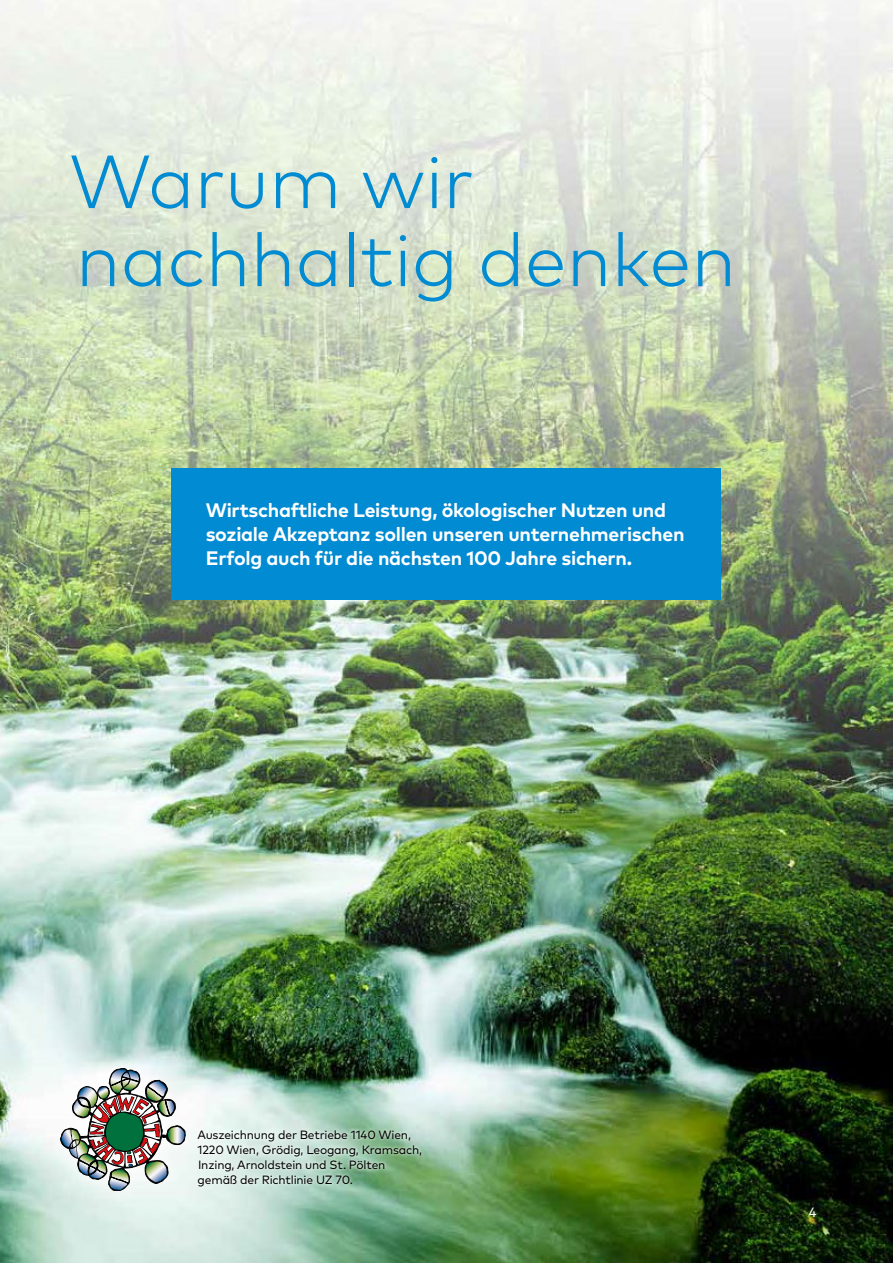
<style>
.page{position:relative;width:893px;height:1263px;background:#fff}
.page>*{position:absolute;margin:0;border:0;box-sizing:border-box;transform-origin:0 0}
.t1{font:300 75px/78px "Mark Pro";color:#008bd2}
.t2{font:700 19.5px/24px "Mark Pro";letter-spacing:-.015em;color:#fff}
.t3{font:13.5px "Mark Pro";color:#fff}
.t4{font:12px/15px "Mark Pro";letter-spacing:-.015em;color:#000}
</style>
<div class="page">
<img style="left:0;top:0;width:893px;height:1263px">
<svg style="left:42px;top:1061px;width:162px;height:138px"></svg>
<img style="left:60px;top:1068px;width:125px;height:123px">
<svg style="left:194px;top:1127px;width:230px;height:62px;background:#bdd9c7"></svg>
<div style="left:172px;top:468px;width:549px;height:131px;background:#008bd2"></div>
<h1 class="t1" style="left:69px;top:137px;width:669px">Warum wir nachhaltig denken</h1>
<p class="t2" style="left:206px;top:497px;width:480px">Wirtschaftliche Leistung, ökologischer Nutzen und soziale Akzeptanz sollen unseren unternehmerischen<br>Erfolg auch für die nächsten 100 Jahre sichern.</p>
<p class="t4" style="left:197px;top:1126px;width:226px">Auszeichnung der Betriebe 1140 Wien, 1220 Wien, Grödig, Leogang, Kramsach, Inzing, Arnoldstein und St. Pölten gemäß der Richtlinie UZ 70.</p>
<p class="t3" style="left:809px;top:1202px;width:9px">4</p>
</div>
